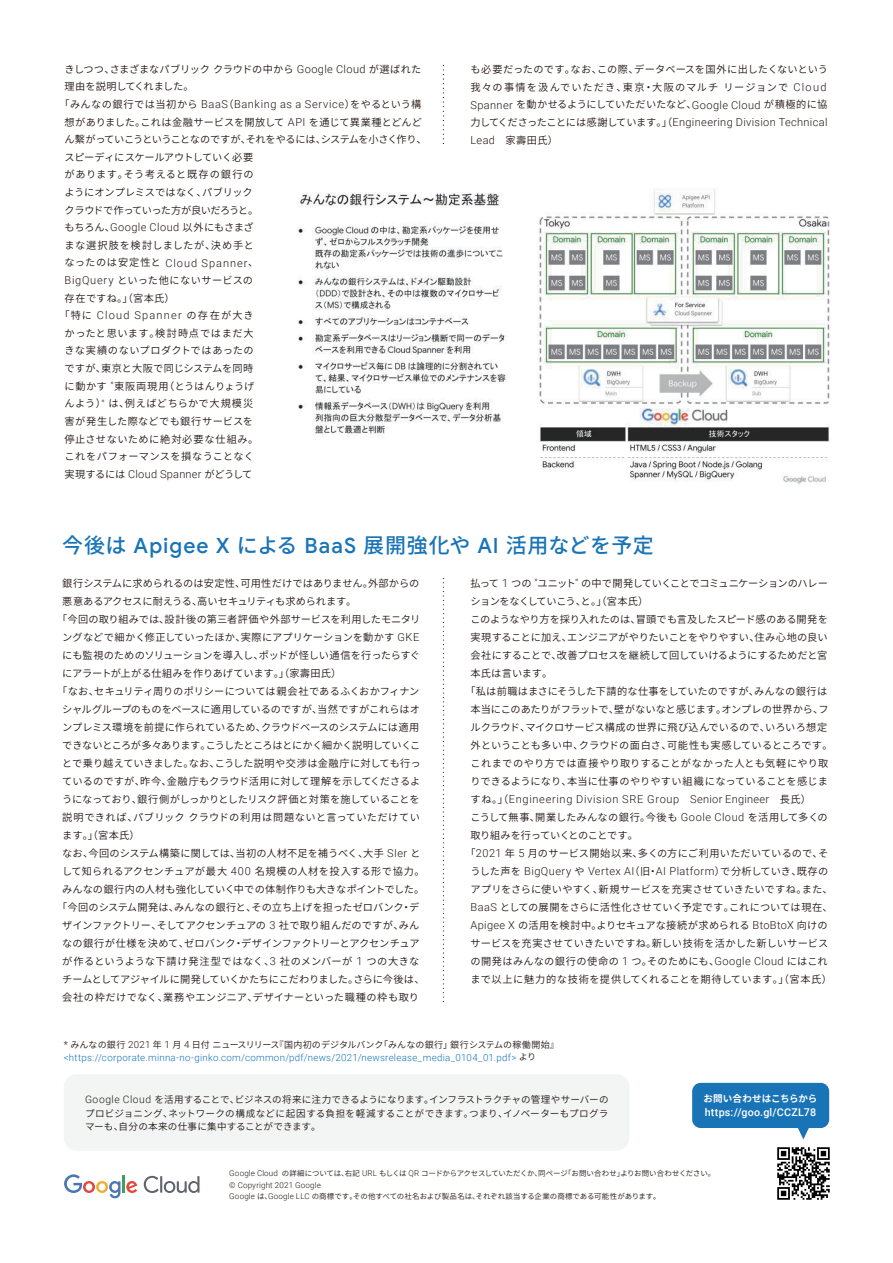
<style>
.page{position:relative;width:893px;height:1263px;background:#fff}
.page>*{position:absolute;margin:0;border:0;box-sizing:border-box;transform-origin:0 0}
.t1{font:500 21px "Noto Sans CJ Kjp";letter-spacing:.02em;color:#1874b7}
.t2{font:300 10.95px "Roboto";letter-spacing:.04em;color:#221713}
.t3{font:300 10.95px "Roboto";letter-spacing:.09em;color:#221713}
.t4{font:300 10.95px "Roboto";letter-spacing:.11em;color:#221713}
.t5{font:500 10.65px "Roboto";letter-spacing:.02em;color:#fff}
.t6{font:600 10.2px/18px "Noto Sans CJ Kjp";letter-spacing:.005em;color:#221713}
.t7{font:600 10.2px/17.5px "Noto Sans CJ Kjp";letter-spacing:.035em;color:#221713}
.t8{font:600 10.2px/17.5px "Noto Sans CJ Kjp";letter-spacing:.045em;color:#221713}
.t9{font:600 10.2px "Noto Sans CJ Kjp";letter-spacing:-.04em;color:#221713}
.t10{font:600 10.2px "Noto Sans CJ Kjp";letter-spacing:-.015em;color:#221713}
.t11{font:600 10.2px "Noto Sans CJ Kjp";letter-spacing:-.03em;color:#221713}
.t12{font:600 10.2px "Noto Sans CJ Kjp";letter-spacing:-.02em;color:#221713}
.t13{font:600 10.2px "Noto Sans CJ Kjp";letter-spacing:.04em;color:#221713}
.t14{font:600 10.2px "Noto Sans CJ Kjp";letter-spacing:.05em;color:#221713}
.t15{font:600 10.2px "Noto Sans CJ Kjp";letter-spacing:.025em;color:#221713}
.t16{font:600 10.2px "Noto Sans CJ Kjp";letter-spacing:-.025em;color:#221713}
.t17{font:600 10.2px "Noto Sans CJ Kjp";letter-spacing:-.045em;color:#221713}
.t18{font:600 10.2px "Noto Sans CJ Kjp";letter-spacing:.065em;color:#221713}
.t19{font:600 10.2px "Noto Sans CJ Kjp";letter-spacing:.075em;color:#221713}
.t20{font:600 10.2px "Noto Sans CJ Kjp";letter-spacing:-.035em;color:#221713}
.t21{font:300 9.75px "Roboto";letter-spacing:.025em;color:#1874b7}
.t22{font:600 9.6px/13.8px "Noto Sans CJ Kjp";letter-spacing:.015em;color:#221713;text-align:justify}
.t23{font:700 9.6px "Noto Sans CJ Kjp";letter-spacing:-.005em;color:#fff}
.t24{font:600 9px "Noto Sans CJ Kjp";letter-spacing:.005em;color:#221713}
.t25{font:300 8.1px "Roboto";letter-spacing:.02em;color:#221713}
.t26{font:600 7.5px "Noto Sans CJ Kjp";letter-spacing:-.01em;color:#221713}
.s1{font-family:"Roboto";font-weight:300;font-size:10.95px}
.s2{font-family:"Noto Sans CJ Kjp";font-weight:600;font-size:10.2px}
.s3{font-family:"Google Sans"}
.s4{font-family:"Roboto";font-weight:300;font-size:9.75px}
.s5{font-family:"Noto Sans CJ Kjp";font-weight:600;font-size:9px;color:#221713}
.s6{font-family:"Roboto";font-weight:300;font-size:10.35px}
.s7{font-family:"Roboto";font-weight:300;font-size:8.1px}
</style>
<div class="page">
<img style="left:777px;top:1147px;width:53px;height:53px">
<svg style="left:798px;top:1128px;width:11px;height:11px"></svg>
<div style="left:692px;top:1083px;width:137px;height:45px;background:#1874b7;border-radius:9px"></div>
<div style="left:64px;top:1074px;width:565px;height:77px;background:#f3f5f5;border-radius:13px"></div>
<svg style="left:443px;top:578px;width:1px;height:424px"></svg>
<svg style="left:144px;top:1176px;width:55px;height:17px"></svg>
<svg style="left:64px;top:1174px;width:73px;height:24px"></svg>
<svg style="left:443px;top:65px;width:1px;height:79px"></svg>
<img style="left:297px;top:189px;width:533px;height:295px">
<p class="t6" style="left:65px;top:60px;width:358px">きしつつ、さまざまなパブリッククラウドの中から <span class="s1">Google Cloud</span> が選ばれた</p>
<p class="t12" style="left:65px;top:81px;width:131px">理由を説明してくれました。</p>
<p class="t7" style="left:59px;top:96px;width:363px">「みんなの銀行では当初から <span class="s1">BaaS</span>（<span class="s1">Banking as a Service</span>）をやるという構</p>
<p class="t6" style="left:65px;top:113px;width:359px">想がありました。これは金融サービスを開放して <span class="s1">API</span> を通じて異業種とどんど</p>
<p class="t9" style="left:65px;top:134px;width:364px">ん繫がっていこうということなのですが、それをやるには、システムを小さく作り、</p>
<p class="t11" style="left:65px;top:151px;width:190px">スピーディにスケールアウトしていく必要</p>
<p class="t18" style="left:65px;top:169px;width:191px">があります。そう考えると既存の銀行の</p>
<p class="t6" style="left:65px;top:183px;width:190px">ようにオンプレミスではなく、パブリック</p>
<p class="t17" style="left:65px;top:204px;width:195px">クラウドで作っていった方が良いだろうと。</p>
<p class="t16" style="left:65px;top:222px;width:191px">もちろん、<span class="s1">Google Cloud</span> 以外にもさまざ</p>
<p class="t19" style="left:65px;top:239px;width:191px">まな選択肢を検討しましたが、決め手と</p>
<p class="t3" style="left:65px;top:255px;width:195px"><span class="s2">なったのは安定性と</span> Cloud Spanner<span class="s2">、</span></p>
<p class="t7" style="left:65px;top:272px;width:190px"><span class="s1">BigQuery</span> といった他にないサービスの存在ですね。」（宮本氏）</p>
<p class="t4" style="left:59px;top:308px;width:196px"><span class="s2">「特に</span> Cloud Spanner <span class="s2">の存在が大き</span></p>
<p class="t8" style="left:65px;top:325px;width:195px">かったと思います。検討時点ではまだ大きな実績のないプロダクトではあったのですが、東京と大阪で同じシステムを同時に動かす <span class="s1">"</span>東阪両現用（とうはんりょうげんよう）<span class="s1">"</span> は、例えばどちらかで大規模災害が発生した際などでも銀行サービスを停止させないために絶対必要な仕組み。これをパフォーマンスを損なうことなく</p>
<p class="t2" style="left:65px;top:466px;width:189px"><span class="s2">実現するには</span> Cloud Spanner <span class="s2">がどうして</span></p>
<p class="t7" style="left:470px;top:61px;width:359px">も必要だったのです。なお、この際、データベースを国外に出したくないという我々の事情を汲んでいただき、東京・大阪のマルチリージョンで <span class="s1">Cloud<br>Spanner</span> を動かせるようにしていただいたなど、<span class="s1">Google Cloud</span> が積極的に協</p>
<p class="t2" style="left:470px;top:115px;width:358px"><span class="s2">力してくださったことには感謝しています。」（</span>Engineering Division Technical</p>
<p class="t6" style="left:470px;top:131px;width:89px"><span class="s1">Lead</span>　家壽田氏）</p>
<h1 class="t1" style="left:62px;top:534px;width:593px">今後は <span class="s3">Apigee X</span> による <span class="s3">BaaS</span> 展開強化や <span class="s3">AI</span> 活用などを予定</h1>
<p class="t6" style="left:62px;top:574px;width:358px">銀行システムに求められるのは安定性、可用性だけではありません。外部からの</p>
<p class="t10" style="left:62px;top:595px;width:296px">悪意あるアクセスに耐えうる、高いセキュリティも求められます。</p>
<p class="t6" style="left:57px;top:610px;width:365px">「今回の取り組みでは、設計後の第三者評価や外部サービスを利用したモニタリ</p>
<p class="t6" style="left:62px;top:628px;width:358px">ングなどで細かく修正していったほか、実際にアプリケーションを動かす <span class="s1">GKE</span></p>
<p class="t6" style="left:62px;top:646px;width:359px">にも監視のためのソリューションを導入し、ポッドが怪しい通信を行ったらすぐ</p>
<p class="t6" style="left:62px;top:664px;width:281px">にアラートが上がる仕組みを作りあげています。」（家壽田氏）</p>
<p class="t6" style="left:57px;top:682px;width:364px">「なお、セキュリティ周りのポリシーについては親会社であるふくおかフィナン</p>
<p class="t6" style="left:62px;top:700px;width:359px">シャルグループのものをベースに適用しているのですが、当然ですがこれらはオ</p>
<p class="t6" style="left:62px;top:718px;width:359px">ンプレミス環境を前提に作られているため、クラウドベースのシステムには適用</p>
<p class="t9" style="left:62px;top:739px;width:359px">できないところが多々あります。こうしたところはとにかく細かく説明していくこ</p>
<p class="t6" style="left:62px;top:754px;width:360px">とで乗り越えていきました。なお、こうした説明や交渉は金融庁に対しても行っ</p>
<p class="t6" style="left:62px;top:772px;width:360px">ているのですが、昨今、金融庁もクラウド活用に対して理解を示してくださるよ</p>
<p class="t10" style="left:62px;top:793px;width:359px">うになっており、銀行側がしっかりとしたリスク評価と対策を施していることを</p>
<p class="t7" style="left:62px;top:809px;width:359px">説明できれば、パブリッククラウドの利用は問題ないと言っていただけてい</p>
<p class="t6" style="left:62px;top:826px;width:79px">ます。」（宮本氏）</p>
<p class="t6" style="left:62px;top:844px;width:360px">なお、今回のシステム構築に関しては、当初の人材不足を補うべく、大手 <span class="s1">SIer</span> と</p>
<p class="t7" style="left:62px;top:863px;width:364px">して知られるアクセンチュアが最大 <span class="s1">400</span> 名規模の人材を投入する形で協力。</p>
<p class="t6" style="left:62px;top:880px;width:364px">みんなの銀行内の人材も強化していく中での体制作りも大きなポイントでした。</p>
<p class="t6" style="left:57px;top:898px;width:364px">「今回のシステム開発は、みんなの銀行と、その立ち上げを担ったゼロバンク・デ</p>
<p class="t12" style="left:62px;top:919px;width:359px">ザインファクトリー、そしてアクセンチュアの <span class="s1">3</span> 社で取り組んだのですが、みん</p>
<p class="t6" style="left:62px;top:934px;width:359px">なの銀行が仕様を決めて、ゼロバンク・デザインファクトリーとアクセンチュア</p>
<p class="t14" style="left:62px;top:955px;width:359px">が作るというような下請け発注型ではなく、<span class="s1">3</span> 社のメンバーが <span class="s1">1</span> つの大きな</p>
<p class="t11" style="left:62px;top:973px;width:364px">チームとしてアジャイルに開発していくかたちにこだわりました。さらに今後は、</p>
<p class="t13" style="left:62px;top:991px;width:358px">会社の枠だけでなく、業務やエンジニア、デザイナーといった職種の枠も取り</p>
<p class="t9" style="left:470px;top:577px;width:359px">払って <span class="s1">1</span> つの <span class="s1">"</span>ユニット<span class="s1">"</span> の中で開発していくことでコミュニケーションのハレー</p>
<p class="t9" style="left:470px;top:595px;width:179px">ションをなくしていこう、と。」（宮本氏）</p>
<p class="t6" style="left:470px;top:610px;width:359px">このようなやり方を採り入れたのは、冒頭でも言及したスピード感のある開発を</p>
<p class="t6" style="left:470px;top:628px;width:359px">実現することに加え、エンジニアがやりたいことをやりやすい、住み心地の良い</p>
<p class="t10" style="left:470px;top:649px;width:358px">会社にすることで、改善プロセスを継続して回していけるようにするためだと宮</p>
<p class="t6" style="left:470px;top:664px;width:83px">本氏は言います。</p>
<p class="t6" style="left:465px;top:682px;width:363px">「私は前職はまさにそうした下請的な仕事をしていたのですが、みんなの銀行は</p>
<p class="t6" style="left:470px;top:700px;width:360px">本当にこのあたりがフラットで、壁がないなと感じます。オンプレの世界から、フ</p>
<p class="t6" style="left:470px;top:718px;width:358px">ルクラウド、マイクロサービス構成の世界に飛び込んでいるので、いろいろ想定</p>
<p class="t6" style="left:470px;top:736px;width:364px">外ということも多い中、クラウドの面白さ、可能性も実感しているところです。</p>
<p class="t15" style="left:470px;top:757px;width:359px">これまでのやり方では直接やり取りすることがなかった人とも気軽にやり取</p>
<p class="t6" style="left:470px;top:772px;width:359px">りできるようになり、本当に仕事のやりやすい組織になっていることを感じま</p>
<p class="t2" style="left:470px;top:792px;width:342px"><span class="s2">すね。」（</span>Engineering Division SRE Group Senior Engineer<span class="s2">　長氏）</span></p>
<p class="t6" style="left:470px;top:808px;width:359px">こうして無事、開業したみんなの銀行。今後も <span class="s1">Goole Cloud</span> を活用して多くの</p>
<p class="t20" style="left:470px;top:829px;width:169px">取り組みを行っていくとのことです。</p>
<p class="t6" style="left:465px;top:844px;width:364px">「<span class="s1">2021</span> 年 <span class="s1">5</span> 月のサービス開始以来、多くの方にご利用いただいているので、そ</p>
<p class="t2" style="left:470px;top:864px;width:359px"><span class="s2">うした声を</span> BigQuery <span class="s2">や</span> Vertex AI<span class="s2">（旧・</span>AI Platform<span class="s2">）で分析していき、既存の</span></p>
<p class="t6" style="left:470px;top:880px;width:364px">アプリをさらに使いやすく、新規サービスを充実させていきたいですね。また、<span class="s1">BaaS</span> としての展開をさらに活性化させていく予定です。これについては現在、<span class="s1">Apigee X</span> の活用を検討中。よりセキュアな接続が求められる <span class="s1">BtoBtoX</span> 向けのサービスを充実させていきたいですね。新しい技術を活かした新しいサービスの開発はみんなの銀行の使命の <span class="s1">1</span> つ。そのためにも、<span class="s1">Google Cloud</span> にはこれまで以上に魅力的な技術を提供してくれることを期待しています。」（宮本氏）</p>
<p class="t24" style="left:64px;top:1039px;width:497px"><span class="s4">*</span> みんなの銀行 <span class="s4">2021</span> 年 <span class="s4">1</span> 月 <span class="s4">4</span> 日付ニュースリリース『国内初のデジタルバンク「みんなの銀行」銀行システムの稼働開始』</p>
<p class="t21" style="left:64px;top:1050px;width:474px">&lt;https://corporate.minna-no-ginko.com/common/pdf/news/2021/newsrelease_media_0104_01.pdf&gt; <span class="s5">より</span></p>
<p class="t22" style="left:85px;top:1092px;width:525px"><span class="s6">Google Cloud</span> を活用することで、ビジネスの将来に注力できるようになります。インフラストラクチャの管理やサーバーのプロビジョニング、ネットワークの構成などに起因する負担を軽減することができます。つまり、イノベーターもプログラマーも、自分の本来の仕事に集中することができます。</p>
<p class="t23" style="left:703px;top:1093px;width:116px">お問い合わせはこちらから</p>
<p class="t5" style="left:705px;top:1105px;width:113px">https://goo.gl/CCZL78</p>
<p class="t26" style="left:229px;top:1169px;width:487px"><span class="s7">Google Cloud</span> の詳細については、右記 <span class="s7">URL</span> もしくは <span class="s7">QR</span> コードからアクセスしていただくか、同ページ「お問い合わせ」よりお問い合わせください。</p>
<p class="t25" style="left:229px;top:1179px;width:93px">© Copyright 2021 Google</p>
<p class="t26" style="left:229px;top:1192px;width:433px"><span class="s7">Google</span> は、<span class="s7">Google LLC</span> の商標です。その他すべての社名および製品名は、それぞれ該当する企業の商標である可能性があります。</p>
</div>
